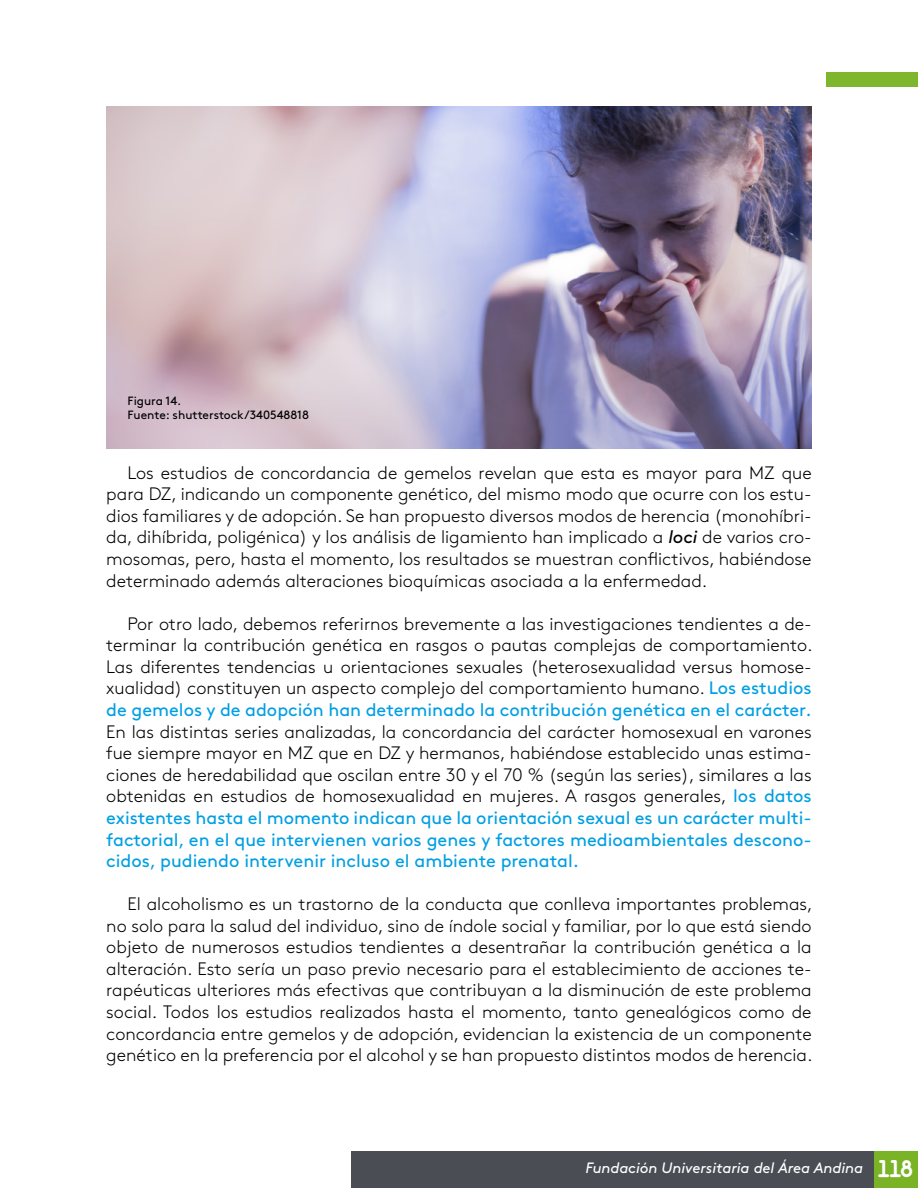
<style>
.page{position:relative;width:918px;height:1188px;background:#fff}
.page>*{position:absolute;margin:0;border:0;box-sizing:border-box;transform-origin:0 0}
.t1{font:300 18px/21.6px "Brown Std";color:#000;text-align:justify}
.t2{font:italic 15px "Brown Std";letter-spacing:-.005em;color:#fff}
.t3{font:12px/14.4px "Brown Std";color:#000}
.s1{font-weight:400;font-style:italic}
.s2{font-weight:400;color:#009fe3}
.s3{font-family:"Areandina Voz";font-style:normal;font-size:24px}
</style>
<div class="page">
<div style="left:873px;top:1151px;width:45px;height:37px;background:#7ab326"></div>
<div style="left:351px;top:1151px;width:522px;height:37px;background:#4a4d54"></div>
<div style="left:826px;top:72px;width:92px;height:15px;background:#7eb62d"></div>
<img style="left:106px;top:106px;width:706px;height:342px">
<p class="t3" style="left:128px;top:394px;width:183px">Figura 14.<br>Fuente: shutterstock/340548818</p>
<p class="t1" style="left:106px;top:462px;width:707px;text-indent:21px">Los estudios de concordancia de gemelos revelan que esta es mayor para MZ que para DZ, indicando un componente genético, del mismo modo que ocurre con los estu&shy;dios familiares y de adopción . Se han propuesto diversos modos de herencia (monohíbri&shy;da, dihíbrida, poligénica) y los análisis de ligamiento han implicado a <span class="s1">loci</span> de varios cro&shy;mosomas, pero, hasta el momento, los resultados se muestran conflictivos, habiéndose determinado además alteraciones bioquímicas asociada a la enfermedad .</p>
<p class="t1" style="left:106px;top:613px;width:708px;text-indent:21px">Por otro lado, debemos referirnos brevemente a las investigaciones tendientes a de&shy;terminar la contribución genética en rasgos o pautas complejas de comportamiento .<br>Las diferentes tendencias u orientaciones sexuales (heterosexualidad versus homose&shy;xualidad) constituyen un aspecto complejo del comportamiento humano . <span class="s2">Los estudios de gemelos y de adopción han determinado la contribución genética en el carácter.<br></span>En las distintas series analizadas, la concordancia del carácter homosexual en varones fue siempre mayor en MZ que en DZ y hermanos, habiéndose establecido unas estima&shy;ciones de heredabilidad que oscilan entre 30 y el 70 % (según las series), similares a las obtenidas en estudios de homosexualidad en mujeres . A rasgos generales, <span class="s2">los datos existentes hasta el momento indican que la orientación sexual es un carácter multi&shy;factorial, en el que intervienen varios genes y factores medioambientales descono&shy;cidos, pudiendo intervenir incluso el ambiente prenatal.</span></p>
<p class="t1" style="left:106px;top:893px;width:708px;text-indent:21px">El alcoholismo es un trastorno de la conducta que conlleva importantes problemas, no solo para la salud del individuo, sino de índole social y familiar, por lo que está siendo objeto de numerosos estudios tendientes a desentrañar la contribución genética a la alteración . Esto sería un paso previo necesario para el establecimiento de acciones te&shy;rapéuticas ulteriores más efectivas que contribuyan a la disminución de este problema social . Todos los estudios realizados hasta el momento, tanto genealógicos como de concordancia entre gemelos y de adopción, evidencian la existencia de un componente genético en la preferencia por el alcohol y se han propuesto distintos modos de herencia .</p>
<p class="t2" style="left:585px;top:1159px;width:329px">Fundación Universitaria del Área Andina <span class="s3">11824</span></p>
<p class="t2" style="left:506px;top:1159px;width:359px">Biología del comportamiento - eje 4 propongamos</p>
</div>
